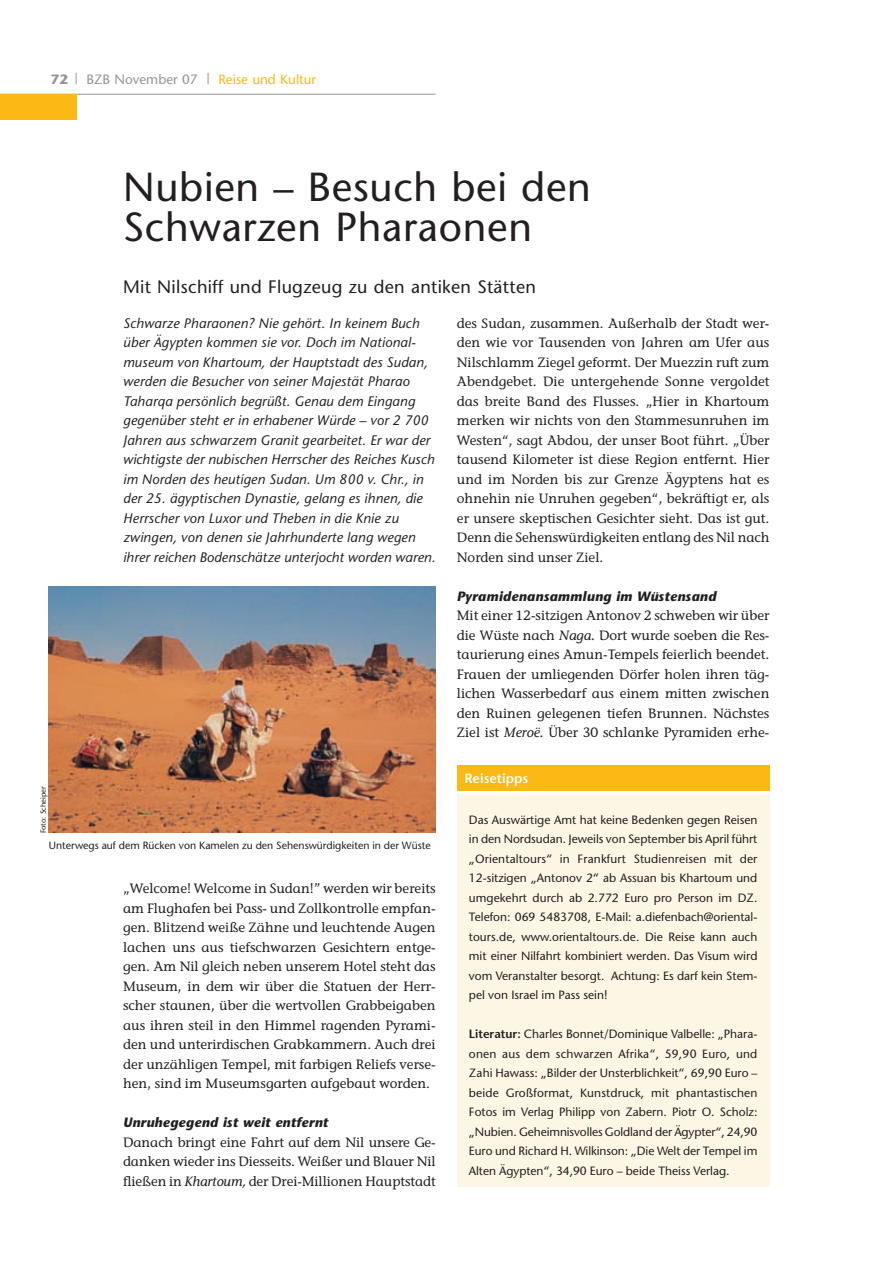
<style>
.page{position:relative;width:893px;height:1263px;background:#fff}
.page>*{position:absolute;margin:0;border:0;box-sizing:border-box;transform-origin:0 0}
.t1{font:40.5px/40.5px "Stone Sans";letter-spacing:.015em;color:#231f20}
.t2{font:18px "Stone Sans";letter-spacing:.015em;color:#231f20}
.t3{font:italic 13.8px/19.5px "Stone Sans";letter-spacing:.01em;color:#231f20}
.t4{font:13.5px/19.5px "Stone Informal";color:#231f20;text-align:justify}
.t5{font:italic 700 13.5px "Stone Sans";letter-spacing:.02em;color:#231f20}
.t6{font:13.5px "Stone Sans";color:#fcb814}
.t7{font:13.5px "Stone Sans";color:#939598}
.t8{font:600 13.5px "Stone Sans";color:#fff}
.t9{font:700 13.5px "Stone Sans";color:#939598}
.t10{font:12px/19.5px "Stone Sans";color:#231f20;text-align:justify}
.t11{font:10.5px "Stone Sans";color:#231f20}
.t12{font:7.5px "Stone Sans";color:#231f20}
.s1{font-style:italic}
.s2{font-weight:600}
</style>
<div class="page">
<hr style="left:0;top:94px;width:436px;height:1px;background:#939598">
<div style="left:0;top:94px;width:76px;height:25px;background:#fcb814"></div>
<img style="left:49px;top:586px;width:386px;height:247px">
<div style="left:457px;top:794px;width:312px;height:393px;background:#fef6e5"></div>
<div style="left:457px;top:765px;width:312px;height:26px;background:#fcb814"></div>
<p class="t9" style="left:51px;top:74px;width:19px">72</p>
<p class="t7" style="left:87px;top:74px;width:113px">BZB November 07</p>
<p class="t6" style="left:218px;top:74px;width:99px">Reise und Kultur</p>
<h1 class="t1" style="left:123px;top:170px;width:469px">Nubien – Besuch bei den<br>Schwarzen Pharaonen</h1>
<h2 class="t2" style="left:123px;top:280px;width:414px">Mit Nilschiff und Flugzeug zu den antiken Stätten</h2>
<p class="t3" style="left:123px;top:315px;width:314px">Schwarze Pharaonen? Nie gehört. In keinem Buch über Ägypten kommen sie vor. Doch im National&shy;museum von Khartoum, der Hauptstadt des Sudan, werden die Besucher von seiner Majestät Pharao Taharqa persönlich begrüßt. Genau dem Eingang gegenüber steht er in erhabener Würde – vor 2 700<br>Jahren aus schwarzem Granit gearbeitet. Er war der wichtigste der nubischen Herrscher des Reiches Kusch im Norden des heutigen Sudan. Um 800 v. Chr., in der 25. ägyptischen Dynastie, gelang es ihnen, die Herrscher von Luxor und Theben in die Knie zu zwingen, von denen sie Jahrhunderte lang wegen ihrer reichen Bodenschätze unterjocht worden waren.</p>
<p class="t4" style="left:457px;top:315px;width:314px">des Sudan, zusammen. Außerhalb der Stadt wer&shy;den wie vor Tausenden von Jahren am Ufer aus Nilschlamm Ziegel geformt. Der Muezzin ruft zum Abendgebet. Die untergehende Sonne vergoldet das breite Band des Flusses. „Hier in Khartoum merken wir nichts von den Stammesunruhen im Westen“, sagt Abdou, der unser Boot führt. „Über tausend Kilometer ist diese Region entfernt. Hier und im Norden bis zur Grenze Ägyptens hat es ohnehin nie Unruhen gegeben“, bekräftigt er, als er unsere skeptischen Gesichter sieht. Das ist gut.<br>Denn die Sehenswürdigkeiten entlang des Nil nach Norden sind unser Ziel.</p>
<p class="t5" style="left:457px;top:591px;width:261px">Pyramidenansammlung im Wüstensand</p>
<p class="t4" style="left:457px;top:607px;width:314px">Mit einer 12-sitzigen Antonov 2 schweben wir über die Wüste nach <span class="s1">Naga.</span> Dort wurde soeben die Res&shy;taurierung eines Amun-Tempels feierlich beendet.<br>Frauen der umliegenden Dörfer holen ihren täg&shy;lichen Wasserbedarf aus einem mitten zwischen den Ruinen gelegenen tiefen Brunnen. Nächstes Ziel ist <span class="s1">Meroë.</span> Über 30 schlanke Pyramiden erhe-</p>
<p class="t12" style="left:40px;top:833px;width:49px;rotate:-90deg">Foto: Scheiper</p>
<p class="t11" style="left:49px;top:841px;width:383px">Unterwegs auf dem Rücken von Kamelen zu den Sehenswürdigkeiten in der Wüste</p>
<p class="t4" style="left:123px;top:880px;width:314px">„Welcome! Welcome in Sudan!” werden wir bereits am Flughafen bei Pass- und Zollkontrolle empfan&shy;gen. Blitzend weiße Zähne und leuchtende Augen lachen uns aus tiefschwarzen Gesichtern entge&shy;gen. Am Nil gleich neben unserem Hotel steht das Museum, in dem wir über die Statuen der Herr&shy;scher staunen, über die wertvollen Grabbeigaben aus ihren steil in den Himmel ragenden Pyrami&shy;den und unterirdischen Grabkammern. Auch drei der unzähligen Tempel, mit farbigen Reliefs verse&shy;hen, sind im Museumsgarten aufgebaut worden.</p>
<p class="t5" style="left:123px;top:1117px;width:207px">Unruhegegend ist weit entfernt</p>
<p class="t4" style="left:123px;top:1134px;width:314px">Danach bringt eine Fahrt auf dem Nil unsere Ge&shy;danken wieder ins Diesseits. Weißer und Blauer Nil fließen in <span class="s1">Khartoum,</span> der Drei-Millionen Hauptstadt</p>
<p class="t8" style="left:464px;top:773px;width:65px">Reisetipps</p>
<p class="t10" style="left:469px;top:811px;width:290px">Das Auswärtige Amt hat keine Bedenken gegen Reisen in den Nordsudan. Jeweils von September bis April führt „Orientaltours“ in Frankfurt Studienreisen mit der 12-sitzigen „Antonov 2“ ab Assuan bis Khartoum und umgekehrt durch ab 2.772 Euro pro Person im DZ.<br>Telefon: 069 5483708, E-Mail: a.diefenbach@oriental&shy;tours.de, www.orientaltours.de. Die Reise kann auch mit einer Nilfahrt kombiniert werden. Das Visum wird vom Veranstalter besorgt. Achtung: Es darf kein Stem&shy;pel von Israel im Pass sein!</p>
<p class="t10" style="left:469px;top:1026px;width:290px"><span class="s2">Literatur:</span> Charles Bonnet/Dominique Valbelle: „Phara&shy;onen aus dem schwarzen Afrika“, 59,90 Euro, und Zahi Hawass: „Bilder der Unsterblichkeit“, 69,90 Euro – beide Großformat, Kunstdruck, mit phantastischen Fotos im Verlag Philipp von Zabern. Piotr O. Scholz: „Nubien. Geheimnisvolles Goldland der Ägypter“, 24,90<br>Euro und Richard H. Wilkinson: „Die Welt der Tempel im Alten Ägypten“, 34,90 Euro – beide Theiss Verlag.</p>
</div>
